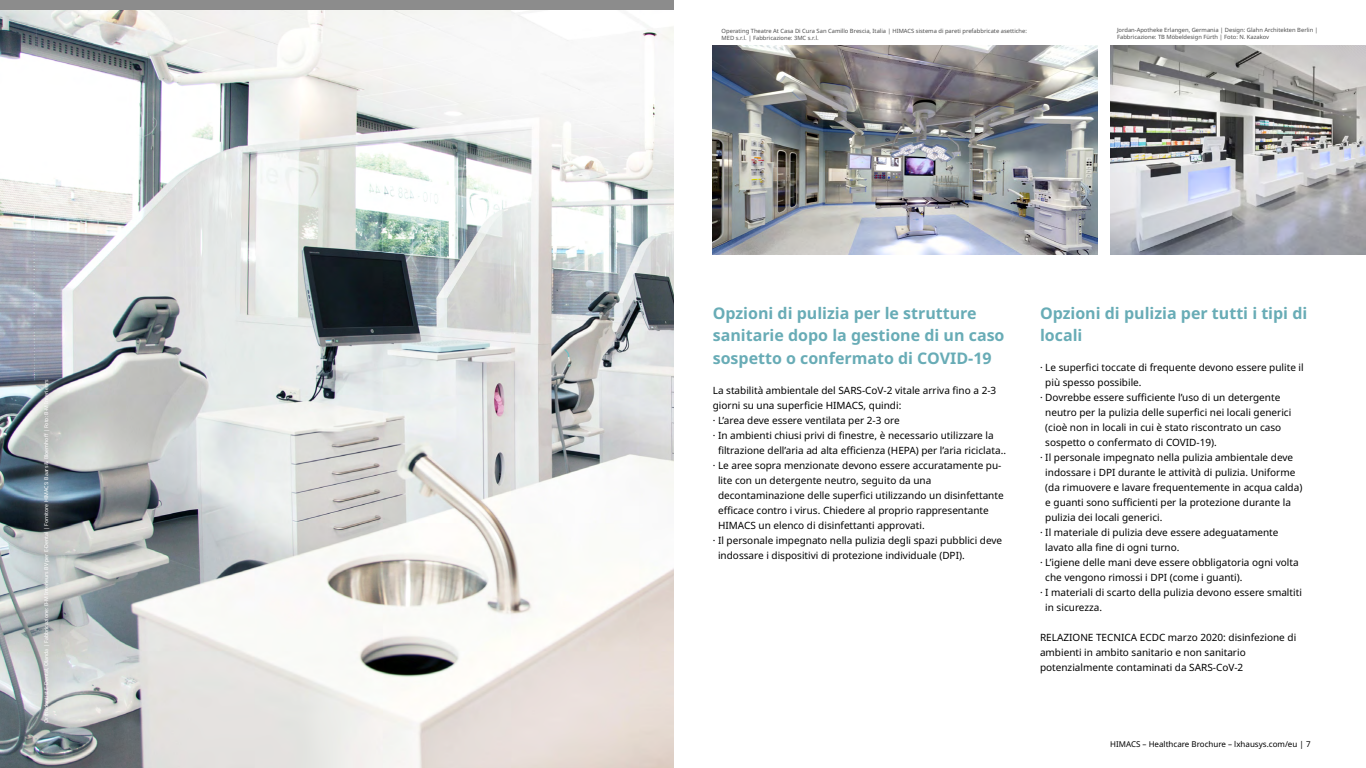
<style>
.page{position:relative;width:1366px;height:768px;background:#fff}
.page>*{position:absolute;margin:0;border:0;box-sizing:border-box;transform-origin:0 0}
.t1{font:700 16px/22.5px "Noto Sans";color:#68acb6}
.t2{font:10px/15px "Noto Sans";color:#000}
.t3{font:8px "Noto Sans";color:#000}
.t4{font:5.8px/7.2px "Noto Sans";color:#4d4d4d}
.t5{font:5.2px "Noto Sans";color:#fff}
</style>
<div class="page">
<img style="left:0;top:11px;width:673px;height:757px">
<div style="left:24px;top:360px;width:45px;height:382px;background:#ada8a2;opacity:.95"></div>
<img style="left:713px;top:45px;width:384px;height:210px">
<img style="left:1110px;top:45px;width:256px;height:210px">
<p class="t5" style="left:43px;top:723px;width:345px;rotate:-90deg">Orthodontist E-Dental, Olanda | Fabbricazione: B-M Interieurs BV per E-Dental | Fornitore HIMACS: Baars &amp; Bloemhoff | Foto: B-M Interieurs</p>
<p class="t4" style="left:722px;top:27px;width:307px">Operating Theatre At Casa Di Cura San Camillo Brescia, Italia | HIMACS sistema di pareti prefabbricate asettiche:<br>MED s.r.l. | Fabbricazione: 3MC s.r.l.</p>
<p class="t4" style="left:1117px;top:26px;width:202px">Jordan-Apotheke Erlangen, Germania | Design: Glahn Architekten Berlin |<br>Fabbricazione: TB Möbeldesign Fürth | Foto: N. Kazakov</p>
<h1 class="t1" style="left:713px;top:302px;width:293px">Opzioni di pulizia per le strutture sanitarie dopo la gestione di un caso sospetto o confermato di COVID-19</h1>
<p class="t2" style="left:713px;top:383px;width:285px">La stabilità ambientale del SARS-CoV-2 vitale arriva fino a 2-3</p>
<p class="t2" style="left:713px;top:398px;width:190px">giorni su una superficie HIMACS, quindi:</p>
<p class="t2" style="left:713px;top:413px;width:188px">· L’area deve essere ventilata per 2-3 ore</p>
<p class="t2" style="left:713px;top:428px;width:282px">· In ambienti chiusi privi di finestre, è necessario utilizzare la</p>
<p class="t2" style="left:718px;top:443px;width:290px">filtrazione dell’aria ad alta efficienza (HEPA) per l’aria riciclata..</p>
<p class="t2" style="left:713px;top:458px;width:290px">· Le aree sopra menzionate devono essere accuratamente pu-</p>
<p class="t2" style="left:718px;top:473px;width:215px">lite con un detergente neutro, seguito da una</p>
<p class="t2" style="left:718px;top:488px;width:287px">decontaminazione delle superfici utilizzando un disinfettante</p>
<p class="t2" style="left:718px;top:503px;width:272px">efficace contro i virus. Chiedere al proprio rappresentante</p>
<p class="t2" style="left:718px;top:518px;width:208px">HIMACS un elenco di disinfettanti approvati.</p>
<p class="t2" style="left:713px;top:533px;width:291px">· Il personale impegnato nella pulizia degli spazi pubblici deve</p>
<p class="t2" style="left:718px;top:548px;width:248px">indossare i dispositivi di protezione individuale (DPI).</p>
<h1 class="t1" style="left:1040px;top:302px;width:269px">Opzioni di pulizia per tutti i tipi di locali</h1>
<p class="t2" style="left:1040px;top:360px;width:265px">· Le superfici toccate di frequente devono essere pulite il</p>
<p class="t2" style="left:1045px;top:375px;width:98px">più spesso possibile.</p>
<p class="t2" style="left:1040px;top:390px;width:242px">· Dovrebbe essere sufficiente l’uso di un detergente</p>
<p class="t2" style="left:1045px;top:405px;width:248px">neutro per la pulizia delle superfici nei locali generici</p>
<p class="t2" style="left:1045px;top:420px;width:238px">(cioè non in locali in cui è stato riscontrato un caso</p>
<p class="t2" style="left:1045px;top:435px;width:173px">sospetto o confermato di COVID-19).</p>
<p class="t2" style="left:1040px;top:450px;width:255px">· Il personale impegnato nella pulizia ambientale deve</p>
<p class="t2" style="left:1045px;top:465px;width:252px">indossare i DPI durante le attività di pulizia. Uniforme</p>
<p class="t2" style="left:1045px;top:480px;width:259px">(da rimuovere e lavare frequentemente in acqua calda)</p>
<p class="t2" style="left:1045px;top:495px;width:247px">e guanti sono sufficienti per la protezione durante la</p>
<p class="t2" style="left:1045px;top:510px;width:119px">pulizia dei locali generici.</p>
<p class="t2" style="left:1040px;top:525px;width:240px">· Il materiale di pulizia deve essere adeguatamente</p>
<p class="t2" style="left:1045px;top:540px;width:136px">lavato alla fine di ogni turno.</p>
<p class="t2" style="left:1040px;top:555px;width:260px">· L’igiene delle mani deve essere obbligatoria ogni volta</p>
<p class="t2" style="left:1045px;top:570px;width:199px">che vengono rimossi i DPI (come i guanti).</p>
<p class="t2" style="left:1040px;top:585px;width:263px">· I materiali di scarto della pulizia devono essere smaltiti</p>
<p class="t2" style="left:1045px;top:600px;width:58px">in sicurezza.</p>
<p class="t2" style="left:1040px;top:630px;width:258px">RELAZIONE TECNICA ECDC marzo 2020: disinfezione di ambienti in ambito sanitario e non sanitario potenzialmente contaminati da SARS-CoV-2</p>
<p class="t3" style="left:1110px;top:739px;width:202px">HIMACS – Healthcare Brochure – lxhausys.com/eu | 7</p>
</div>
